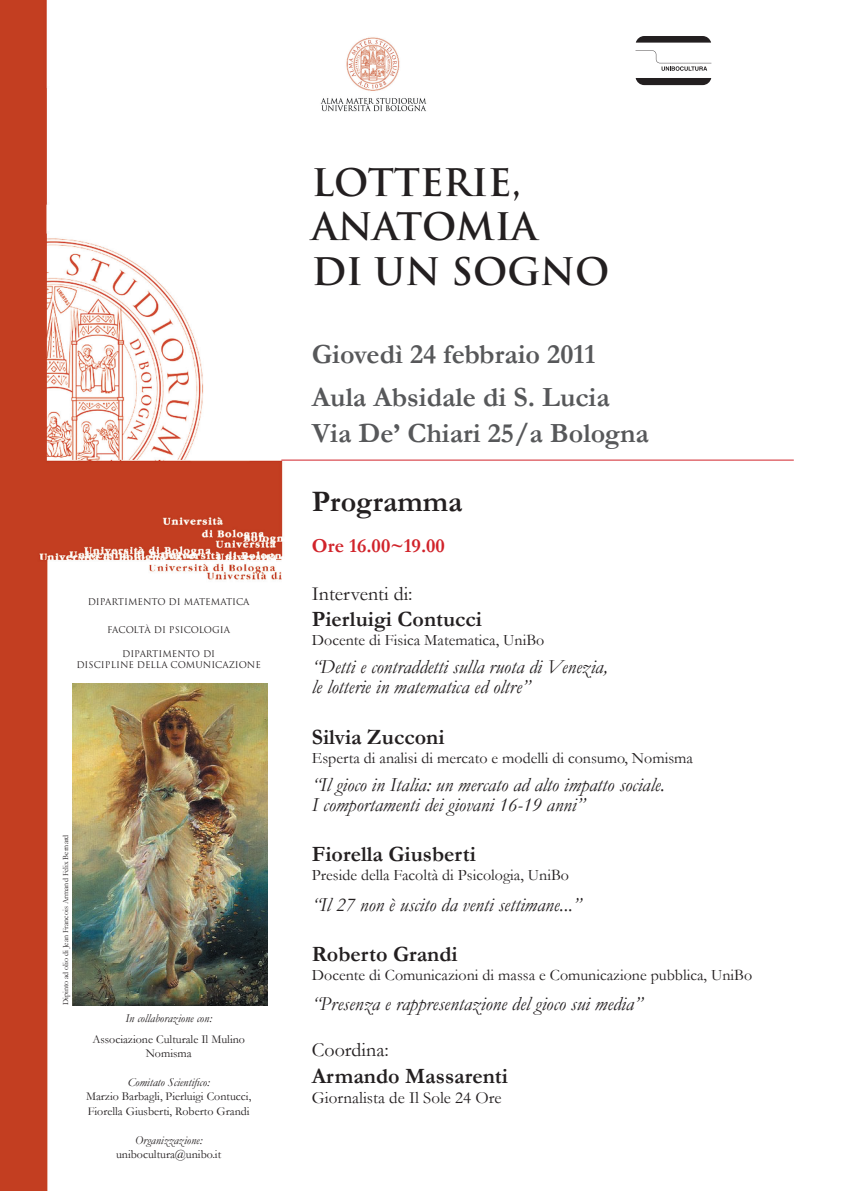
<style>
.page{position:relative;width:842px;height:1191px;background:#fff}
.page>*{position:absolute;margin:0;border:0;box-sizing:border-box;transform-origin:0 0}
.t1{font:700 37px/44.4px "Trajan";color:#231f20}
.t2{font:700 30px "Garamond";color:#231f20}
.t3{font:700 28px/42.6px "Garamond";color:#57585a}
.t4{font:700 22px "Garamond";color:#231f20}
.t5{font:italic 20px/20px "Garamond";color:#231f20}
.t6{font:20px "Garamond";color:#231f20}
.t7{font:700 20px "Garamond";color:#d1232a}
.t8{font:17px "Garamond";color:#231f20}
.t9{font:16px "Garamond";color:#231f20}
.t10{font:12px/14.4px "Garamond";color:#231f20;text-align:center}
.t11{font:italic 12px "Garamond";color:#231f20}
.t12{font:9px/10.8px "Trajan";color:#231f20;text-align:center}
.t13{font:8px "Garamond";color:#231f20}
</style>
<div class="page">
<img style="left:0;top:0;width:299px;height:1191px">
<hr style="left:281px;top:460px;width:513px;height:1px;background:#d1232a">
<svg style="left:636px;top:36px;width:75px;height:7px"></svg>
<svg style="left:636px;top:78px;width:75px;height:7px"></svg>
<svg style="left:635px;top:50px;width:76px;height:21px"></svg>
<img style="left:320px;top:37px;width:107px;height:75px">
<img style="left:72px;top:684px;width:196px;height:321px">
<p class="t12" style="left:88px;top:596px;width:163px">DIPARTIMENTO DI MATEMATICA</p>
<p class="t12" style="left:107px;top:624px;width:125px">FACOLTÀ DI PSICOLOGIA</p>
<p class="t12" style="left:76px;top:648px;width:186px">DIPARTIMENTO DI<br>DISCIPLINE DELLA COMUNICAZIONE</p>
<p class="t13" style="left:60px;top:1005px;width:172px;rotate:-90deg">Dipinto ad olio di Jean Francois Armand Felix Bernard</p>
<p class="t11" style="left:125px;top:1010px;width:88px">In collaborazione con:</p>
<p class="t10" style="left:92px;top:1031px;width:154px">Associazione Culturale Il Mulino<br>Nomisma</p>
<p class="t11" style="left:128px;top:1074px;width:83px">Comitato Scientifico:</p>
<p class="t10" style="left:86px;top:1089px;width:167px;text-align:left">Marzio Barbagli, Pierluigi Contucci,<br>Fiorella Giusberti, Roberto Grandi</p>
<p class="t11" style="left:135px;top:1131px;width:69px">Organizzazione:</p>
<p class="t10" style="left:116px;top:1146px;width:107px">unibocultura@unibo.it</p>
<h1 class="t1" style="left:312px;top:160px;width:299px">LOTTERIE,<br>ANATOMIA<br>DI UN SOGNO</h1>
<h3 class="t3" style="left:312px;top:333px;width:300px">Giovedì 24 febbraio 2011<br>Aula Absidale di S. Lucia</h3>
<h3 class="t3" style="left:312px;top:412px;width:339px">Via De’ Chiari 25/a Bologna</h3>
<h2 class="t2" style="left:312px;top:481px;width:152px">Programma</h2>
<p class="t7" style="left:312px;top:531px;width:135px">Ore 16.00~19.00</p>
<p class="t6" style="left:312px;top:580px;width:102px">Interventi di:</p>
<p class="t4" style="left:312px;top:604px;width:172px">Pierluigi Contucci</p>
<p class="t9" style="left:312px;top:629px;width:234px">Docente di Fisica Matematica, UniBo</p>
<p class="t5" style="left:312px;top:656px;width:297px">“Detti e contraddetti sulla ruota di Venezia, le lotterie in matematica ed oltre”</p>
<p class="t4" style="left:312px;top:721px;width:134px">Silvia Zucconi</p>
<p class="t9" style="left:312px;top:747px;width:383px">Esperta di analisi di mercato e modelli di consumo, Nomisma</p>
<p class="t5" style="left:312px;top:774px;width:355px">“Il gioco in Italia: un mercato ad alto impatto sociale.<br>I comportamenti dei giovani 16-19 anni”</p>
<p class="t4" style="left:312px;top:839px;width:166px">Fiorella Giusberti</p>
<p class="t9" style="left:312px;top:864px;width:259px">Preside della Facoltà di Psicologia, UniBo</p>
<p class="t5" style="left:312px;top:893px;width:271px">“Il 27 non è uscito da venti settimane...”</p>
<p class="t4" style="left:312px;top:939px;width:147px">Roberto Grandi</p>
<p class="t9" style="left:312px;top:964px;width:442px">Docente di Comunicazioni di massa e Comunicazione pubblica, UniBo</p>
<p class="t5" style="left:312px;top:993px;width:332px">“Presenza e rappresentazione del gioco sui media”</p>
<p class="t6" style="left:312px;top:1036px;width:79px">Coordina:</p>
<p class="t4" style="left:312px;top:1060px;width:198px">Armando Massarenti</p>
<p class="t8" style="left:312px;top:1086px;width:191px">Giornalista de Il Sole 24 Ore</p>
</div>
